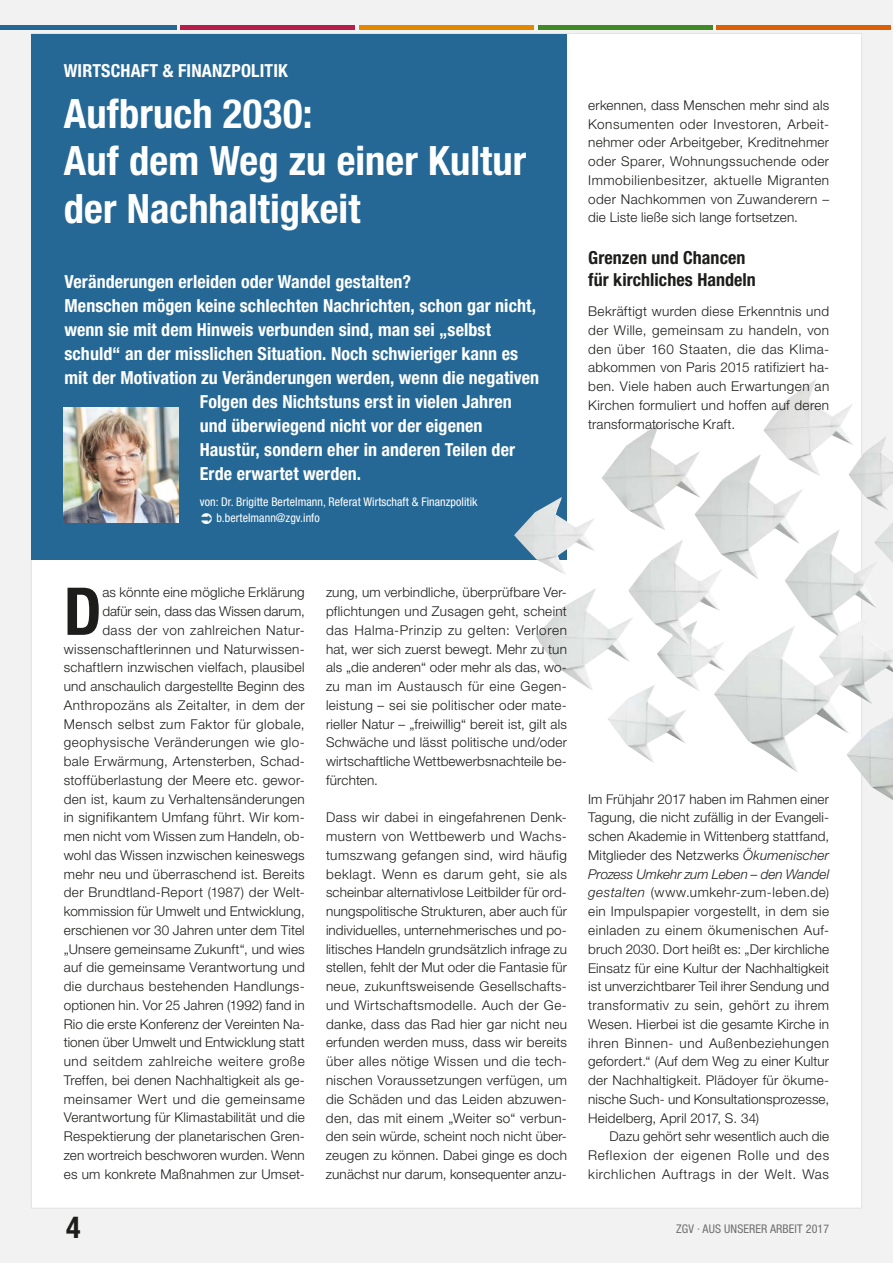
<style>
.page{position:relative;width:893px;height:1263px;background:#f2f2f2}
.page>*{position:absolute;margin:0;border:0;box-sizing:border-box;transform-origin:0 0}
.t1{font:700 condensed 66px "Helvetica Neue LT Pro";color:#1d1d1b}
.t2{font:700 condensed 40.5px/47.2px "Helvetica Neue LT Pro";color:#fff}
.t3{font:700 condensed 30px "Helvetica Neue LT Pro";color:#1d1d1b}
.t4{font:700 condensed 18px "Helvetica Neue LT Pro";letter-spacing:.005em;color:#fff}
.t5{font:700 condensed 18px/22.5px "Helvetica Neue LT Pro";letter-spacing:.005em;color:#1d1d1b}
.t6{font:300 13.5px/18.8px "Helvetica Neue LT Pro";letter-spacing:.02em;color:#1d1d1b}
.t7{font:condensed 12px/16.5px "Helvetica Neue LT Pro";letter-spacing:.005em;color:#fff}
.t8{font:condensed 12px "Helvetica Neue LT Pro";letter-spacing:.01em;color:#706f6f}
.s1{font-style:italic}
</style>
<div class="page">
<hr style="left:0;top:26px;width:176px;height:4px;background:#256895">
<hr style="left:181px;top:26px;width:174px;height:4px;background:#b71d4a">
<hr style="left:359px;top:26px;width:175px;height:4px;background:#e18800">
<hr style="left:538px;top:26px;width:174px;height:4px;background:#408927">
<hr style="left:716px;top:26px;width:175px;height:4px;background:#da5f06">
<div style="left:31px;top:33px;width:832px;height:1176px;background:#fff"></div>
<div style="left:32px;top:34px;width:535px;height:526px;background:#256895"></div>
<img style="left:64px;top:407px;width:115px;height:115px">
<img style="left:514px;top:378px;width:379px;height:395px">
<h3 class="t4" style="left:64px;top:59px;width:226px">WIRTSCHAFT &amp; FINANZPOLITIK</h3>
<h2 class="t2" style="left:64px;top:90px;width:464px">Aufbruch 2030:<br>Auf dem Weg zu einer Kultur der Nachhaltigkeit</h2>
<h3 class="t4" style="left:64px;top:270px;width:348px">Veränderungen erleiden oder Wandel gestalten?</h3>
<h3 class="t4" style="left:64px;top:294px;width:473px">Menschen mögen keine schlechten Nachrichten, schon gar nicht,</h3>
<h3 class="t4" style="left:64px;top:318px;width:428px">wenn sie mit dem Hinweis verbunden sind, man sei „selbst</h3>
<h3 class="t4" style="left:64px;top:342px;width:455px">schuld“ an der misslichen Situation. Noch schwieriger kann es</h3>
<h3 class="t4" style="left:64px;top:366px;width:476px">mit der Motivation zu Veränderungen werden, wenn die negativen</h3>
<h3 class="t4" style="left:200px;top:390px;width:314px">Folgen des Nichtstuns erst in vielen Jahren</h3>
<h3 class="t4" style="left:200px;top:414px;width:284px">und überwiegend nicht vor der eigenen</h3>
<h3 class="t4" style="left:200px;top:438px;width:317px">Haustür, sondern eher in anderen Teilen der</h3>
<h3 class="t4" style="left:200px;top:462px;width:163px">Erde erwartet werden.</h3>
<p class="t7" style="left:216px;top:493px;width:263px;text-indent:-17px">von: Dr. Brigitte Bertelmann, Referat Wirtschaft &amp; Finanzpolitik b.bertelmann@zgv.info</p>
<p class="t6" style="left:588px;top:95px;width:242px">erkennen, dass Menschen mehr sind als Konsumenten oder Investoren, Arbeit&shy;nehmer oder Arbeitgeber, Kreditnehmer oder Sparer, Wohnungssuchende oder Immobilienbesitzer, aktuelle Migranten oder Nachkommen von Zuwanderern – die Liste ließe sich lange fortsetzen.</p>
<h3 class="t5" style="left:588px;top:246px;width:169px">Grenzen und Chancen für kirchliches Handeln</h3>
<p class="t6" style="left:588px;top:302px;width:242px">Bekräftigt wurden diese Erkenntnis und der Wille, gemeinsam zu handeln, von den über 160 Staaten, die das Klima&shy;abkommen von Paris 2015 ratifiziert ha&shy;ben. Viele haben auch Erwartungen an Kirchen formuliert und hoffen auf deren transformatorische Kraft.</p>
<p class="t6" style="left:64px;top:583px;width:242px;text-align:right">as könnte eine mögliche Erklärung<br>dafür sein, dass das Wissen darum,<br>dass der von zahlreichen Natur&shy;wissenschaftlerinnen und Naturwissen&shy;schaftlern inzwischen vielfach, plausibel und anschaulich dargestellte Beginn des Anthropozäns als Zeitalter, in dem der Mensch selbst zum Faktor für globale, geophysische Veränderungen wie glo&shy;bale Erwärmung, Artensterben, Schad&shy;stoffüberlastung der Meere etc. gewor&shy;den ist, kaum zu Verhaltensänderungen in signifikantem Umfang führt. Wir kom&shy;men nicht vom Wissen zum Handeln, ob&shy;wohl das Wissen inzwischen keineswegs mehr neu und überraschend ist. Bereits der Brundtland-Report (1987) der Welt&shy;kommission für Umwelt und Entwicklung, erschienen vor 30 Jahren unter dem Titel „Unsere gemeinsame Zukunft“, und wies auf die gemeinsame Verantwortung und die durchaus bestehenden Handlungs&shy;optionen hin. Vor 25 Jahren (1992) fand in Rio die erste Konferenz der Vereinten Na&shy;tionen über Umwelt und Entwicklung statt und seitdem zahlreiche weitere große Treffen, bei denen Nachhaltigkeit als ge&shy;meinsamer Wert und die gemeinsame Verantwortung für Klimastabilität und die Respektierung der planetarischen Gren&shy;zen wortreich beschworen wurden. Wenn es um konkrete Maßnahmen zur Umset-</p>
<p class="t6" style="left:326px;top:583px;width:242px">zung, um verbindliche, überprüfbare Ver&shy;pflichtungen und Zusagen geht, scheint das Halma-Prinzip zu gelten: Verloren hat, wer sich zuerst bewegt. Mehr zu tun als „die anderen“ oder mehr als das, wo&shy;zu man im Austausch für eine Gegen-- leistung – sei sie politischer oder mate&shy;rieller Natur – „freiwillig“ bereit ist, gilt als Schwäche und lässt politische und/oder wirtschaftliche Wettbewerbsnachteile be&shy;fürchten.</p>
<h1 class="t1" style="left:64px;top:571px;width:39px">D</h1>
<p class="t6" style="left:326px;top:808px;width:242px">Dass wir dabei in eingefahrenen Denk&shy;mustern von Wettbewerb und Wachs&shy;tumszwang gefangen sind, wird häufig beklagt. Wenn es darum geht, sie als scheinbar alternativlose Leitbilder für ord&shy;nungspolitische Strukturen, aber auch für individuelles, unternehmerisches und po&shy;litisches Handeln grundsätzlich infrage zu stellen, fehlt der Mut oder die Fantasie für neue, zukunftsweisende Gesellschafts&shy;und Wirtschaftsmodelle. Auch der Ge&shy;danke, dass das Rad hier gar nicht neu erfunden werden muss, dass wir bereits über alles nötige Wissen und die tech&shy;nischen Voraussetzungen verfügen, um die Schäden und das Leiden abzuwen&shy;den, das mit einem „Weiter so“ verbun&shy;den sein würde, scheint noch nicht über&shy;zeugen zu können. Dabei ginge es doch zunächst nur darum, konsequenter anzu-</p>
<p class="t6" style="left:588px;top:789px;width:242px">Im Frühjahr 2017 haben im Rahmen einer Tagung, die nicht zufällig in der Evangeli&shy;schen Akademie in Wittenberg stattfand, Mitglieder des Netzwerks <span class="s1">Ökumenischer Prozess Umkehr zum Leben – den Wandel gestalten</span> (www.umkehr-zum-leben.de) ein Impulspapier vorgestellt, in dem sie einladen zu einem ökumenischen Auf&shy;bruch 2030. Dort heißt es: „Der kirchliche Einsatz für eine Kultur der Nachhaltigkeit ist unverzichtbarer Teil ihrer Sendung und transformativ zu sein, gehört zu ihrem Wesen. Hierbei ist die gesamte Kirche in ihren Binnen- und Außenbeziehungen gefordert.“ (Auf dem Weg zu einer Kultur der Nachhaltigkeit. Plädoyer für ökume&shy;nische Such- und Konsultationsprozesse, Heidelberg, April 2017, S. 34)</p>
<p class="t6" style="left:588px;top:1127px;width:242px;text-align:justify;text-indent:21px">Dazu gehört sehr wesentlich auch die Reflexion der eigenen Rolle und des kirchlichen Auftrags in der Welt. Was</p>
<h3 class="t3" style="left:66px;top:1209px;width:16px">4</h3>
<p class="t8" style="left:676px;top:1222px;width:155px">ZGV · AUS UNSERER ARBEIT 2017</p>
</div>
